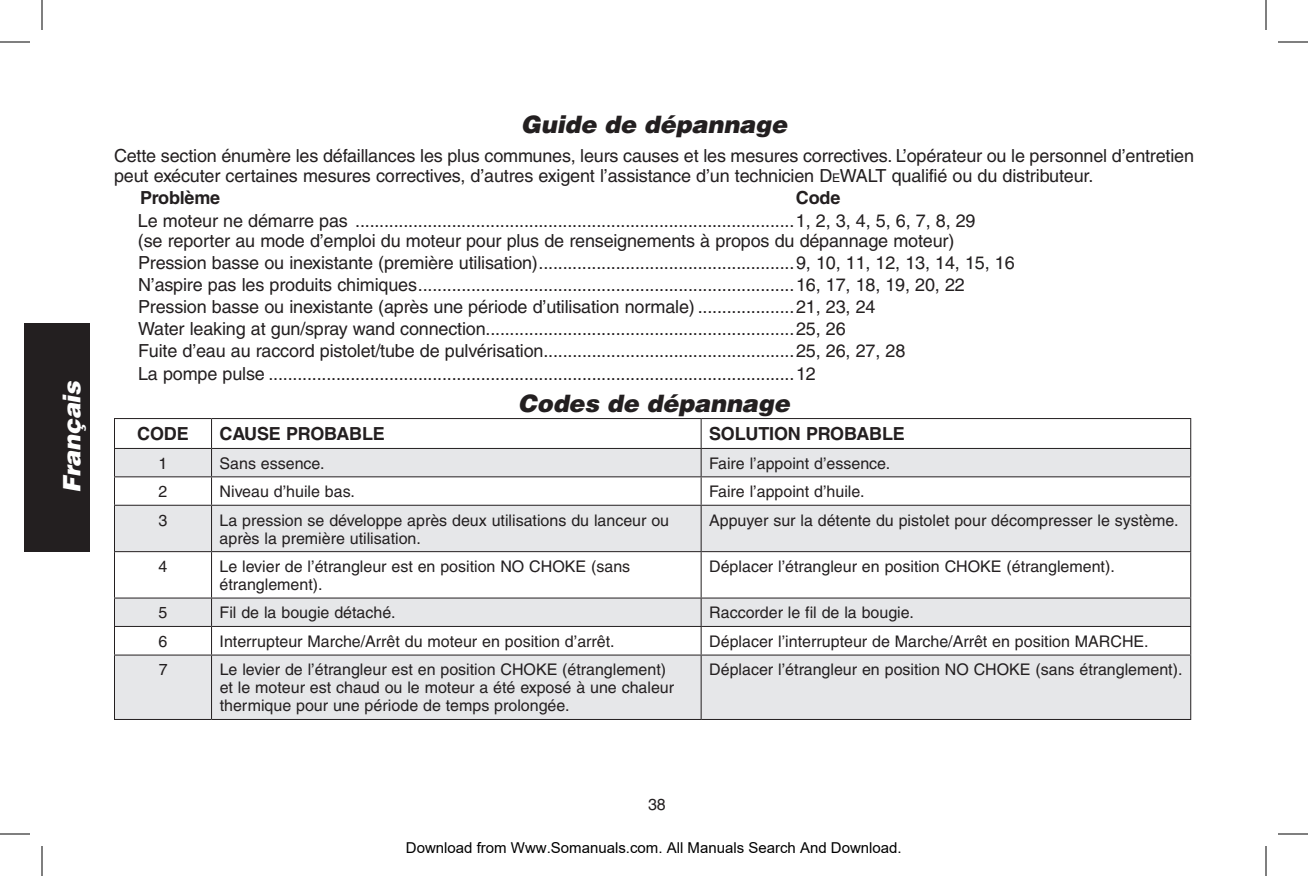
<style>
.page{position:relative;width:1308px;height:876px;background:#fff}
.page>*{position:absolute;margin:0;border:0;box-sizing:border-box;transform-origin:0 0}
.t1{font:italic 900 24px "Helvetica";letter-spacing:-.005em;color:#231f20}
.t2{font:italic 900 24px "Helvetica";color:#fff}
.t3{font:18px/22.2px "Helvetica";letter-spacing:-.01em;color:#231f20}
.t4{font:700 18px "Helvetica";letter-spacing:-.01em;color:#231f20}
.t5{font:16px/18px "Helvetica";color:#231f20}
.t6{font:15px "Arial";color:#000}
.s1{font-size:12px}
</style>
<div class="page">
<div style="left:24px;top:323px;width:65px;height:228px;background:#231f20"></div>
<svg style="left:115px;top:449px;width:1075px;height:270px;fill:#e6e7e9"></svg>
<hr style="left:114px;top:418px;width:98px;height:1px;background:#231f20">
<hr style="left:212px;top:418px;width:489px;height:1px;background:#231f20">
<hr style="left:701px;top:418px;width:490px;height:1px;background:#231f20">
<hr style="left:114px;top:448px;width:98px;height:1px;background:#231f20">
<hr style="left:212px;top:448px;width:489px;height:1px;background:#231f20">
<hr style="left:701px;top:448px;width:490px;height:1px;background:#231f20">
<hr style="left:114px;top:476px;width:98px;height:1px;background:#231f20">
<svg style="left:114px;top:419px;width:1px;height:86px"></svg>
<hr style="left:212px;top:476px;width:489px;height:1px;background:#231f20">
<svg style="left:211px;top:419px;width:1px;height:86px"></svg>
<hr style="left:701px;top:476px;width:490px;height:1px;background:#231f20">
<svg style="left:701px;top:419px;width:1px;height:86px"></svg>
<svg style="left:1190px;top:419px;width:1px;height:86px"></svg>
<hr style="left:114px;top:505px;width:98px;height:1px;background:#231f20">
<hr style="left:114px;top:506px;width:1px;height:45px;background:#231f20">
<hr style="left:212px;top:505px;width:489px;height:1px;background:#231f20">
<hr style="left:211px;top:506px;width:1px;height:45px;background:#231f20">
<hr style="left:701px;top:505px;width:490px;height:1px;background:#231f20">
<hr style="left:701px;top:506px;width:1px;height:45px;background:#231f20">
<hr style="left:1190px;top:506px;width:1px;height:45px;background:#231f20">
<hr style="left:114px;top:551px;width:98px;height:1px;background:#231f20">
<hr style="left:114px;top:552px;width:1px;height:46px;background:#231f20">
<hr style="left:212px;top:551px;width:489px;height:1px;background:#231f20">
<hr style="left:211px;top:552px;width:1px;height:46px;background:#231f20">
<hr style="left:701px;top:551px;width:490px;height:1px;background:#231f20">
<hr style="left:701px;top:552px;width:1px;height:46px;background:#231f20">
<hr style="left:1190px;top:552px;width:1px;height:46px;background:#231f20">
<hr style="left:114px;top:598px;width:98px;height:1px;background:#231f20">
<hr style="left:212px;top:598px;width:489px;height:1px;background:#231f20">
<hr style="left:701px;top:598px;width:490px;height:1px;background:#231f20">
<hr style="left:114px;top:626px;width:98px;height:1px;background:#231f20">
<svg style="left:114px;top:599px;width:1px;height:56px"></svg>
<hr style="left:212px;top:626px;width:489px;height:1px;background:#231f20">
<svg style="left:211px;top:599px;width:1px;height:56px"></svg>
<hr style="left:701px;top:626px;width:490px;height:1px;background:#231f20">
<svg style="left:701px;top:599px;width:1px;height:56px"></svg>
<svg style="left:1190px;top:599px;width:1px;height:56px"></svg>
<hr style="left:114px;top:655px;width:98px;height:1px;background:#231f20">
<hr style="left:114px;top:656px;width:1px;height:63px;background:#231f20">
<hr style="left:212px;top:655px;width:489px;height:1px;background:#231f20">
<hr style="left:211px;top:656px;width:1px;height:63px;background:#231f20">
<hr style="left:701px;top:655px;width:490px;height:1px;background:#231f20">
<hr style="left:701px;top:656px;width:1px;height:63px;background:#231f20">
<hr style="left:1190px;top:656px;width:1px;height:63px;background:#231f20">
<hr style="left:114px;top:719px;width:98px;height:1px;background:#231f20">
<hr style="left:212px;top:719px;width:489px;height:1px;background:#231f20">
<hr style="left:701px;top:719px;width:490px;height:1px;background:#231f20">
<hr style="left:0;top:42px;width:30px;height:1px;background:#000">
<hr style="left:1278px;top:42px;width:30px;height:1px;background:#000">
<hr style="left:0;top:834px;width:30px;height:1px;background:#000">
<hr style="left:1278px;top:834px;width:30px;height:1px;background:#000">
<hr style="left:42px;top:0;width:1px;height:30px;background:#000">
<hr style="left:42px;top:846px;width:1px;height:30px;background:#000">
<hr style="left:1266px;top:0;width:1px;height:30px;background:#000">
<hr style="left:1266px;top:846px;width:1px;height:30px;background:#000">
<h1 class="t2" style="left:56px;top:493px;width:114px;rotate:-90deg">Français</h1>
<h1 class="t1" style="left:521px;top:109px;width:268px">Guide de dépannage</h1>
<p class="t3" style="left:114px;top:146px;width:1082px;line-height:20px">Cette section énumère les défaillances les plus communes, leurs causes et les mesures correctives. L’opérateur ou le personnel d’entretien peut exécuter certaines mesures correctives, d’autres exigent l’assistance d’un technicien D<span class="s1">E</span>WALT qualifié ou du distributeur.</p>
<p class="t4" style="left:140px;top:187px;width:82px">PROBLÈME</p>
<p class="t4" style="left:796px;top:187px;width:46px">CODE</p>
<p class="t3" style="left:138px;top:210px;width:839px;line-height:20px">Le moteur ne démarre pas ...........................................................................................1, 2, 3, 4, 5, 6, 7, 8, 29 (se reporter au mode d’emploi du moteur pour plus de renseignements à propos du dépannage moteur)</p>
<p class="t3" style="left:138px;top:251px;width:878px">Pression basse ou inexistante (première utilisation).....................................................9, 10, 11, 12, 13, 14, 15, 16<br>N’aspire pas les produits chimiques..............................................................................16, 17, 18, 19, 20, 22<br>Pression basse ou inexistante (après une période d’utilisation normale) ....................21, 23, 24<br>Water leaking at gun/spray wand connection................................................................25, 26<br>Fuite d’eau au raccord pistolet/tube de pulvérisation....................................................25, 26, 27, 28<br>La pompe pulse .............................................................................................................12</p>
<h1 class="t1" style="left:518px;top:387px;width:273px">Codes de dépannage</h1>
<p class="t4" style="left:137px;top:423px;width:53px">CODE</p>
<p class="t4" style="left:220px;top:423px;width:167px">CAUSE PROBABLE</p>
<p class="t4" style="left:709px;top:423px;width:195px">SOLUTION PROBABLE</p>
<p class="t5" style="left:159px;top:454px;width:10px">1</p>
<p class="t5" style="left:220px;top:454px;width:107px">Sans essence.</p>
<p class="t5" style="left:709px;top:454px;width:183px">Faire l’appoint d’essence.</p>
<p class="t5" style="left:159px;top:483px;width:10px">2</p>
<p class="t5" style="left:220px;top:483px;width:137px">Niveau d’huile bas.</p>
<p class="t5" style="left:709px;top:483px;width:157px">Faire l’appoint d’huile.</p>
<p class="t5" style="left:159px;top:511px;width:10px">3</p>
<p class="t5" style="left:220px;top:511px;width:451px">La pression se développe après deux utilisations du lanceur ou après la première utilisation.</p>
<p class="t5" style="left:709px;top:511px;width:471px">Appuyer sur la détente du pistolet pour décompresser le système.</p>
<p class="t5" style="left:159px;top:557px;width:10px">4</p>
<p class="t5" style="left:220px;top:557px;width:412px">Le levier de l’étrangleur est en position NO CHOKE (sans étranglement).</p>
<p class="t5" style="left:709px;top:557px;width:407px">Déplacer l’étrangleur en position CHOKE (étranglement).</p>
<p class="t5" style="left:159px;top:604px;width:10px">5</p>
<p class="t5" style="left:220px;top:604px;width:177px">Fil de la bougie détaché.</p>
<p class="t5" style="left:709px;top:604px;width:206px">Raccorder le fil de la bougie.</p>
<p class="t5" style="left:159px;top:632px;width:10px">6</p>
<p class="t5" style="left:220px;top:632px;width:397px">Interrupteur Marche/Arrêt du moteur en position d’arrêt.</p>
<p class="t5" style="left:709px;top:632px;width:441px">Déplacer l’interrupteur de Marche/Arrêt en position MARCHE.</p>
<p class="t5" style="left:159px;top:661px;width:10px">7</p>
<p class="t5" style="left:220px;top:661px;width:456px">Le levier de l’étrangleur est en position CHOKE (étranglement) et le moteur est chaud ou le moteur a été exposé à une chaleur thermique pour une période de temps prolongée.</p>
<p class="t5" style="left:709px;top:661px;width:475px">Déplacer l’étrangleur en position NO CHOKE (sans étranglement).</p>
<p class="t5" style="left:648px;top:796px;width:19px">38</p>
<p class="t6" style="left:406px;top:839px;width:497px">Download from Www.Somanuals.com. All Manuals Search And Download.</p>
</div>
